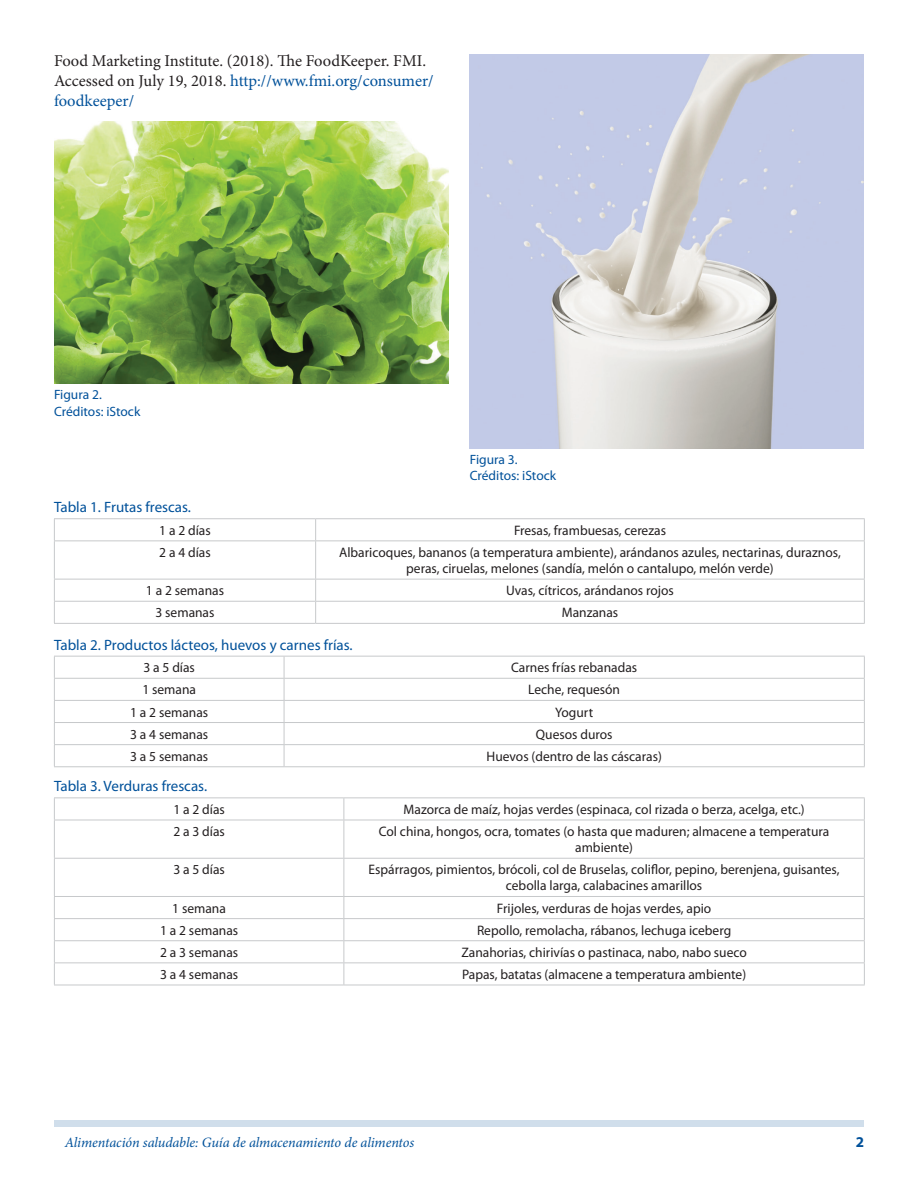
<style>
.page{position:relative;width:918px;height:1188px;background:#fff}
.page>*{position:absolute;margin:0;border:0;box-sizing:border-box;transform-origin:0 0}
.Paragraph{font:16.5px/20.2px "Minion Pro";color:#231f20}
.TableCaption{font:15px "Myriad Pro";color:#01519a}
.t1{font:700 15px "Myriad Pro";color:#01519a}
.RunningTitleItalics{font:italic 14.25px "Minion Pro";letter-spacing:-.01em;color:#01519a}
.TableParagraph{font:13.8px/16.2px "Myriad Pro";color:#231f20;text-align:center}
.FigureCaption{font:13.5px "Myriad Pro";color:#01519a}
.s1{color:#01519a}
</style>
<div class="page">
<div style="left:54px;top:1120px;width:810px;height:7px;background:#d0deeb"></div>
<img style="left:54px;top:121px;width:394px;height:263px">
<img style="left:470px;top:54px;width:394px;height:394px">
<svg style="left:315px;top:519px;width:1px;height:21px"></svg>
<hr style="left:54px;top:540px;width:262px;height:1px;background:#c7c9cb">
<hr style="left:316px;top:540px;width:549px;height:1px;background:#c7c9cb">
<hr style="left:315px;top:541px;width:1px;height:38px;background:#c7c9cb">
<hr style="left:54px;top:579px;width:262px;height:1px;background:#c7c9cb">
<hr style="left:316px;top:579px;width:549px;height:1px;background:#c7c9cb">
<hr style="left:54px;top:601px;width:262px;height:1px;background:#c7c9cb">
<hr style="left:316px;top:601px;width:549px;height:1px;background:#c7c9cb">
<svg style="left:315px;top:579px;width:1px;height:44px"></svg>
<hr style="left:54px;top:518px;width:262px;height:1px;background:#c7c9cb">
<hr style="left:316px;top:518px;width:549px;height:1px;background:#c7c9cb">
<svg style="left:54px;top:519px;width:1px;height:21px"></svg>
<hr style="left:54px;top:541px;width:1px;height:38px;background:#c7c9cb">
<svg style="left:54px;top:579px;width:1px;height:44px"></svg>
<hr style="left:54px;top:623px;width:262px;height:1px;background:#c7c9cb">
<hr style="left:316px;top:623px;width:549px;height:1px;background:#c7c9cb">
<svg style="left:864px;top:519px;width:1px;height:21px"></svg>
<hr style="left:864px;top:541px;width:1px;height:38px;background:#c7c9cb">
<svg style="left:864px;top:579px;width:1px;height:44px"></svg>
<hr style="left:54px;top:678px;width:230px;height:1px;background:#c7c9cb">
<hr style="left:284px;top:678px;width:581px;height:1px;background:#c7c9cb">
<hr style="left:54px;top:700px;width:230px;height:1px;background:#c7c9cb">
<hr style="left:284px;top:700px;width:581px;height:1px;background:#c7c9cb">
<hr style="left:54px;top:722px;width:230px;height:1px;background:#c7c9cb">
<hr style="left:284px;top:722px;width:581px;height:1px;background:#c7c9cb">
<hr style="left:54px;top:744px;width:230px;height:1px;background:#c7c9cb">
<hr style="left:284px;top:744px;width:581px;height:1px;background:#c7c9cb">
<svg style="left:284px;top:657px;width:1px;height:109px"></svg>
<hr style="left:54px;top:656px;width:230px;height:1px;background:#c7c9cb">
<hr style="left:284px;top:656px;width:581px;height:1px;background:#c7c9cb">
<svg style="left:54px;top:657px;width:1px;height:109px"></svg>
<hr style="left:54px;top:766px;width:230px;height:1px;background:#c7c9cb">
<hr style="left:284px;top:766px;width:581px;height:1px;background:#c7c9cb">
<svg style="left:864px;top:657px;width:1px;height:109px"></svg>
<svg style="left:344px;top:798px;width:1px;height:22px"></svg>
<hr style="left:54px;top:820px;width:290px;height:1px;background:#c7c9cb">
<hr style="left:344px;top:820px;width:521px;height:1px;background:#c7c9cb">
<hr style="left:344px;top:820px;width:1px;height:38px;background:#c7c9cb">
<hr style="left:54px;top:858px;width:290px;height:1px;background:#c7c9cb">
<hr style="left:344px;top:858px;width:521px;height:1px;background:#c7c9cb">
<hr style="left:344px;top:859px;width:1px;height:37px;background:#c7c9cb">
<hr style="left:54px;top:896px;width:290px;height:1px;background:#c7c9cb">
<hr style="left:344px;top:896px;width:521px;height:1px;background:#c7c9cb">
<hr style="left:54px;top:918px;width:290px;height:1px;background:#c7c9cb">
<hr style="left:344px;top:918px;width:521px;height:1px;background:#c7c9cb">
<hr style="left:54px;top:940px;width:290px;height:1px;background:#c7c9cb">
<hr style="left:344px;top:940px;width:521px;height:1px;background:#c7c9cb">
<hr style="left:54px;top:962px;width:290px;height:1px;background:#c7c9cb">
<hr style="left:344px;top:962px;width:521px;height:1px;background:#c7c9cb">
<svg style="left:344px;top:897px;width:1px;height:88px"></svg>
<hr style="left:54px;top:797px;width:290px;height:1px;background:#c7c9cb">
<hr style="left:344px;top:797px;width:521px;height:1px;background:#c7c9cb">
<svg style="left:54px;top:798px;width:1px;height:22px"></svg>
<hr style="left:54px;top:820px;width:1px;height:38px;background:#c7c9cb">
<hr style="left:54px;top:859px;width:1px;height:37px;background:#c7c9cb">
<svg style="left:54px;top:897px;width:1px;height:88px"></svg>
<hr style="left:54px;top:985px;width:290px;height:1px;background:#c7c9cb">
<hr style="left:344px;top:985px;width:521px;height:1px;background:#c7c9cb">
<svg style="left:864px;top:798px;width:1px;height:22px"></svg>
<hr style="left:864px;top:820px;width:1px;height:38px;background:#c7c9cb">
<hr style="left:864px;top:859px;width:1px;height:37px;background:#c7c9cb">
<svg style="left:864px;top:897px;width:1px;height:88px"></svg>
<p class="Paragraph" style="left:54px;top:51px;width:381px">Food Marketing Institute. (2018). The FoodKeeper. FMI.<br>Accessed on July 19, 2018. <span class="s1">http://www.fmi.org/consumer/ foodkeeper/</span></p>
<p class="FigureCaption" style="left:54px;top:387px;width:49px">Figura 2.</p>
<p class="FigureCaption" style="left:54px;top:403px;width:88px">Créditos: iStock</p>
<p class="FigureCaption" style="left:470px;top:451px;width:49px">Figura 3.</p>
<p class="FigureCaption" style="left:470px;top:467px;width:88px">Créditos: iStock</p>
<p class="TableCaption" style="left:54px;top:498px;width:139px">Tabla 1. Frutas frescas.</p>
<p class="TableParagraph" style="left:159px;top:522px;width:53px">1 a 2 días</p>
<p class="TableParagraph" style="left:514px;top:522px;width:154px">Fresas, frambuesas, cerezas</p>
<p class="TableParagraph" style="left:159px;top:544px;width:53px">2 a 4 días</p>
<p class="TableParagraph" style="left:339px;top:544px;width:503px">Albaricoques, bananos (a temperatura ambiente), arándanos azules, nectarinas, duraznos, peras, ciruelas, melones (sandía, melón o cantalupo, melón verde)</p>
<p class="TableParagraph" style="left:146px;top:582px;width:80px">1 a 2 semanas</p>
<p class="TableParagraph" style="left:506px;top:582px;width:169px">Uvas, cítricos, arándanos rojos</p>
<p class="TableParagraph" style="left:156px;top:604px;width:61px">3 semanas</p>
<p class="TableParagraph" style="left:562px;top:604px;width:58px">Manzanas</p>
<p class="TableCaption" style="left:54px;top:635px;width:300px">Tabla 2. Productos lácteos, huevos y carnes frías.</p>
<p class="TableParagraph" style="left:143px;top:659px;width:53px">3 a 5 días</p>
<p class="TableParagraph" style="left:511px;top:659px;width:128px">Carnes frías rebanadas</p>
<p class="TableParagraph" style="left:142px;top:681px;width:55px">1 semana</p>
<p class="TableParagraph" style="left:528px;top:681px;width:93px">Leche, requesón</p>
<p class="TableParagraph" style="left:130px;top:704px;width:80px">1 a 2 semanas</p>
<p class="TableParagraph" style="left:555px;top:704px;width:39px">Yogurt</p>
<p class="TableParagraph" style="left:130px;top:726px;width:80px">3 a 4 semanas</p>
<p class="TableParagraph" style="left:536px;top:726px;width:78px">Quesos duros</p>
<p class="TableParagraph" style="left:130px;top:748px;width:80px">3 a 5 semanas</p>
<p class="TableParagraph" style="left:487px;top:748px;width:177px">Huevos (dentro de las cáscaras)</p>
<p class="TableCaption" style="left:54px;top:777px;width:155px">Tabla 3. Verduras frescas.</p>
<p class="TableParagraph" style="left:173px;top:801px;width:53px">1 a 2 días</p>
<p class="TableParagraph" style="left:404px;top:801px;width:403px">Mazorca de maíz, hojas verdes (espinaca, col rizada o berza, acelga, etc.)</p>
<p class="TableParagraph" style="left:173px;top:823px;width:53px">2 a 3 días</p>
<p class="TableParagraph" style="left:379px;top:823px;width:452px">Col china, hongos, ocra, tomates (o hasta que maduren; almacene a temperatura ambiente)</p>
<p class="TableParagraph" style="left:173px;top:861px;width:53px">3 a 5 días</p>
<p class="TableParagraph" style="left:369px;top:861px;width:472px">Espárragos, pimientos, brócoli, col de Bruselas, coliflor, pepino, berenjena, guisantes, cebolla larga, calabacines amarillos</p>
<p class="TableParagraph" style="left:172px;top:900px;width:55px">1 semana</p>
<p class="TableParagraph" style="left:497px;top:900px;width:216px">Frijoles, verduras de hojas verdes, apio</p>
<p class="TableParagraph" style="left:160px;top:922px;width:80px">1 a 2 semanas</p>
<p class="TableParagraph" style="left:477px;top:922px;width:256px">Repollo, remolacha, rábanos, lechuga iceberg</p>
<p class="TableParagraph" style="left:160px;top:944px;width:80px">2 a 3 semanas</p>
<p class="TableParagraph" style="left:461px;top:944px;width:287px">Zanahorias, chirivías o pastinaca, nabo, nabo sueco</p>
<p class="TableParagraph" style="left:160px;top:966px;width:80px">3 a 4 semanas</p>
<p class="TableParagraph" style="left:462px;top:966px;width:286px">Papas, batatas (almacene a temperatura ambiente)</p>
<p class="RunningTitleItalics" style="left:65px;top:1133px;width:351px">Alimentación saludable: Guía de almacenamiento de alimentos</p>
<p class="t1" style="left:856px;top:1133px;width:10px">2</p>
</div>
